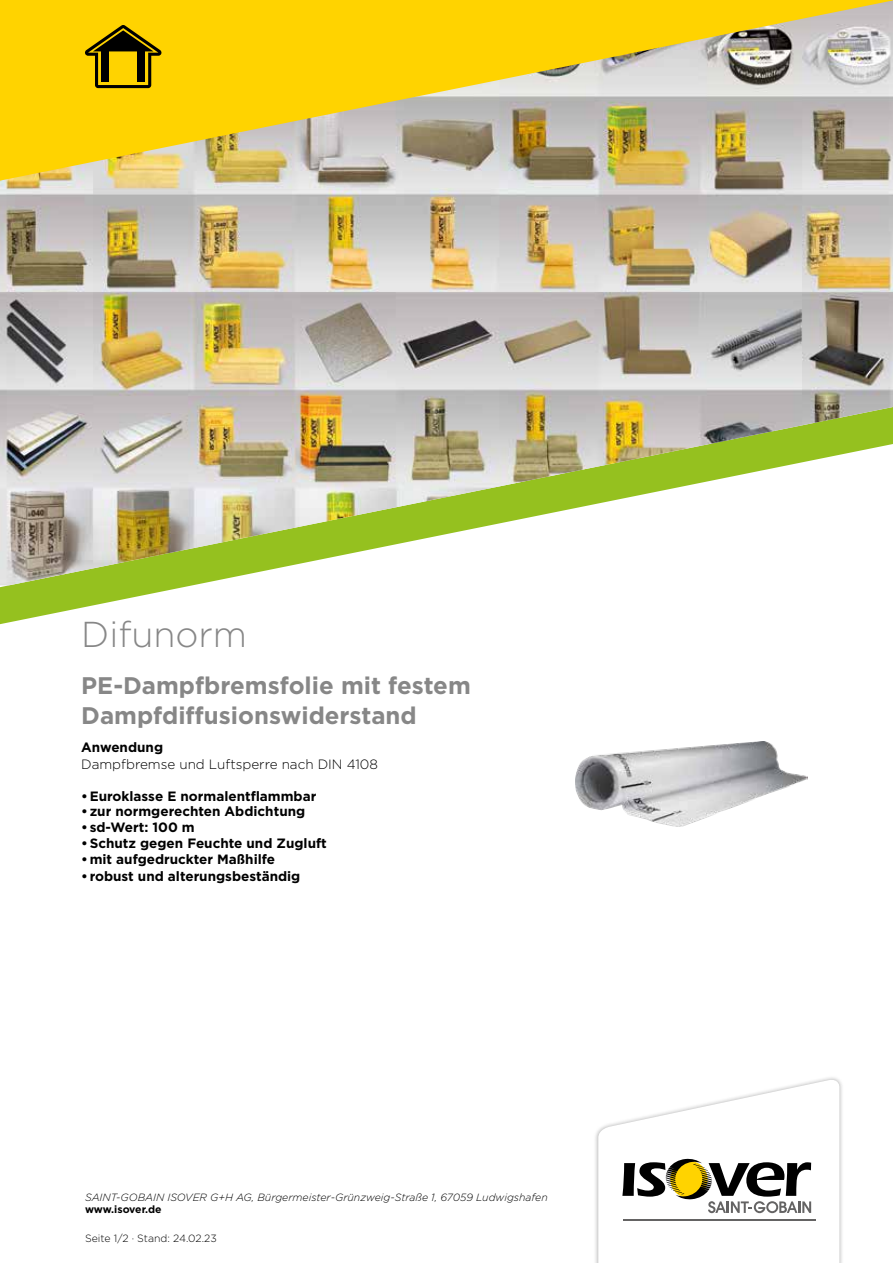
<style>
.page{position:relative;width:893px;height:1263px;background:#fff}
.page>*{position:absolute;margin:0;border:0;box-sizing:border-box;transform-origin:0 0}
.t1{font:300 36px "Gotham";color:#878787}
.t2{font:700 24px/30px "Gotham";color:#878787}
.t3{font:700 13.5px "Gotham";color:#000}
.t4{font:300 13.5px "Gotham";color:#000}
.t5{font:italic 300 10.5px "Gotham";color:#000}
.t6{font:300 10.5px "Gotham";color:#000}
.t7{font:700 10.5px "Gotham";letter-spacing:-.005em;color:#000}
</style>
<div class="page">
<div style="left:594px;top:1075px;width:250px;height:188px;background:#000;opacity:.3"></div>
<svg style="left:598px;top:1078px;width:241px;height:185px"></svg>
<svg style="left:0;top:587px;width:184px;height:37px"></svg>
<img style="left:0;top:181px;width:893px;height:404px">
<img style="left:576px;top:741px;width:231px;height:86px">
<img style="left:0;top:0;width:893px;height:181px">
<svg style="left:85px;top:25px;width:76px;height:63px;background:#ae9000"></svg>
<div style="left:101px;top:51px;width:8px;height:31px;background:#000"></div>
<div style="left:138px;top:51px;width:7px;height:31px;background:#000"></div>
<h1 class="t1" style="left:81px;top:611px;width:167px">Difunorm</h1>
<h2 class="t2" style="left:81px;top:670px;width:391px">PE-Dampfbremsfolie mit festem<br>Dampfdiffusionswiderstand</h2>
<p class="t3" style="left:81px;top:738px;width:83px">Anwendung</p>
<p class="t4" style="left:81px;top:756px;width:298px">Dampfbremse und Luftsperre nach DIN 4108</p>
<p class="t3" style="left:81px;top:787px;width:237px">•Euroklasse E normalentflammbar</p>
<p class="t3" style="left:81px;top:802px;width:226px">•zur normgerechten Abdichtung</p>
<p class="t3" style="left:81px;top:818px;width:115px">• sd-Wert: 100 m</p>
<p class="t3" style="left:81px;top:834px;width:247px">•Schutz gegen Feuchte und Zugluft</p>
<p class="t3" style="left:81px;top:851px;width:195px">•mit aufgedruckter Maßhilfe</p>
<p class="t3" style="left:81px;top:867px;width:221px">• robust und alterungsbeständig</p>
<p class="t5" style="left:85px;top:1190px;width:464px">SAINT-GOBAIN ISOVER G+H AG, Bürgermeister-Grünzweig-Straße 1, 67059 Ludwigshafen</p>
<p class="t6" style="left:85px;top:1231px;width:133px">Seite 1/2 · Stand: 24.02.23</p>
<p class="t7" style="left:85px;top:1202px;width:78px">www.isover.de</p>
</div>
